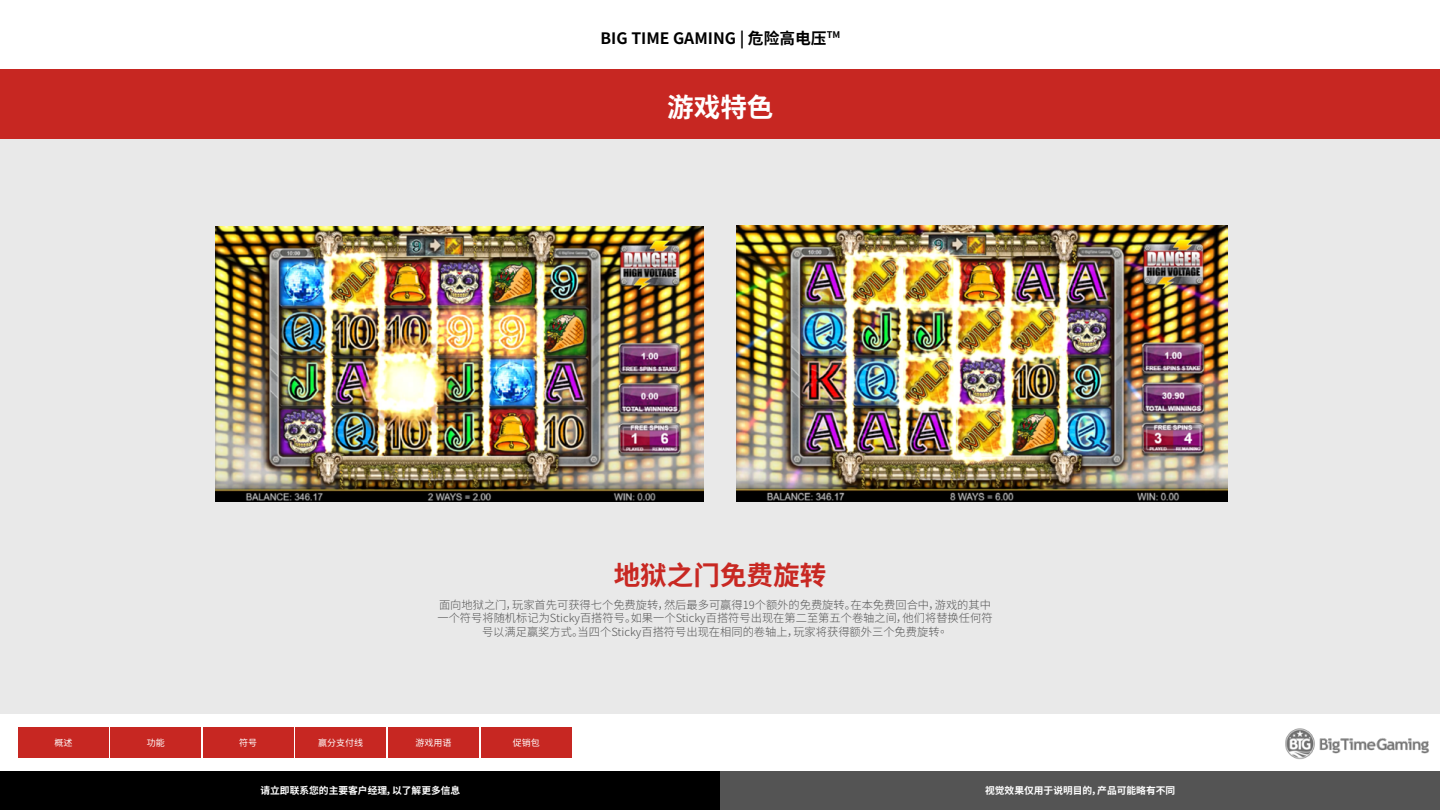
<style>
.page{position:relative;width:1440px;height:810px;background:#fff}
.page>*{position:absolute;margin:0;border:0;box-sizing:border-box;transform-origin:0 0}
.t1{font:700 26.55px "Noto Sans CJ Ktc";color:#c82822}
.t2{font:700 26.55px "Noto Sans CJ Ktc";color:#fff}
.t3{font:700 15.75px "Noto Sans CJ Ktc";color:#000}
.t4{font:300 11.25px/13.5px "Noto Sans CJ Ktc";color:#545454;text-align:center}
.t5{font:700 9.75px "Noto Sans CJ Ktc";color:#fff}
.t6{font:9px "Noto Sans CJ Ktc";color:#fff}
</style>
<div class="page">
<div style="left:0;top:69px;width:1440px;height:645px;background:#e8e8e8"></div>
<div style="left:0;top:69px;width:1440px;height:69px;background:#c72722"></div>
<img style="left:1285px;top:728px;width:145px;height:32px">
<img style="left:216px;top:227px;width:487px;height:274px">
<img style="left:737px;top:225px;width:490px;height:276px">
<div style="left:18px;top:728px;width:91px;height:30px;background:#c72722"></div>
<div style="left:111px;top:728px;width:90px;height:30px;background:#c72722"></div>
<div style="left:203px;top:728px;width:90px;height:30px;background:#c72722"></div>
<div style="left:296px;top:728px;width:90px;height:30px;background:#c72722"></div>
<div style="left:388px;top:728px;width:91px;height:30px;background:#c72722"></div>
<div style="left:481px;top:728px;width:90px;height:30px;background:#c72722"></div>
<div style="left:0;top:771px;width:720px;height:39px;background:#000"></div>
<div style="left:720px;top:771px;width:720px;height:39px;background:#545454"></div>
<h2 class="t3" style="left:601px;top:29px;width:241px">BIG TIME GAMING | 危险高电压<sup>TM</sup></h2>
<h1 class="t2" style="left:667px;top:92px;width:108px">游戏特色</h1>
<h1 class="t1" style="left:614px;top:560px;width:214px">地狱之门免费旋转</h1>
<p class="t4" style="left:437px;top:598px;width:557px">面向地狱之门，玩家首先可获得七个免费旋转，然后最多可赢得19个额外的免费旋转。在本免费回合中，游戏的其中一个符号将随机标记为Sticky百搭符号。如果一个Sticky百搭符号出现在第二至第五个卷轴之间，他们将替换任何符号以满足赢奖方式。当四个Sticky百搭符号出现在相同的卷轴上，玩家将获得额外三个免费旋转。</p>
<p class="t6" style="left:55px;top:738px;width:19px">概述</p>
<p class="t6" style="left:147px;top:738px;width:19px">功能</p>
<p class="t6" style="left:239px;top:738px;width:19px">符号</p>
<p class="t6" style="left:318px;top:738px;width:46px">赢分支付线</p>
<p class="t6" style="left:415px;top:738px;width:37px">游戏用语</p>
<p class="t6" style="left:513px;top:738px;width:28px">促销包</p>
<p class="t5" style="left:260px;top:785px;width:201px">请立即联系您的主要客户经理，以了解更多信息</p>
<p class="t5" style="left:985px;top:785px;width:192px">视觉效果仅用于说明目的，产品可能略有不同</p>
</div>
